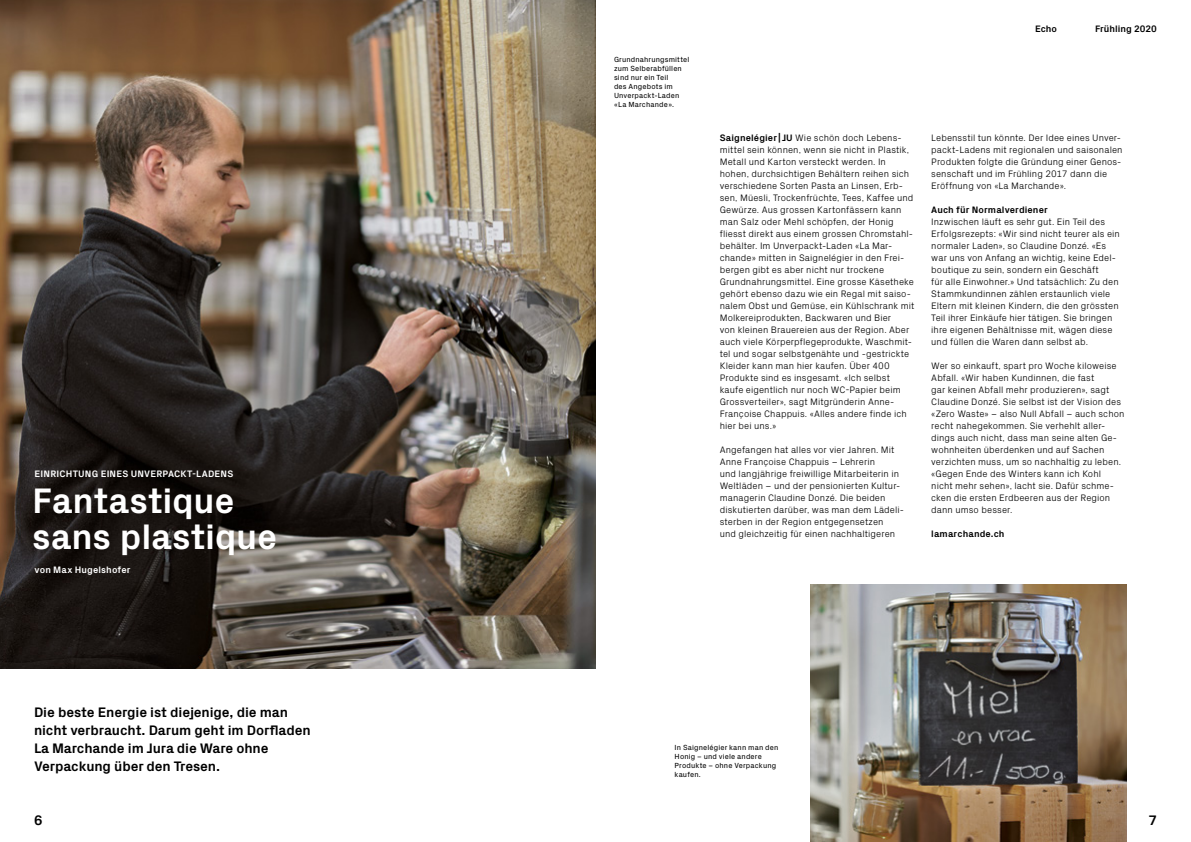
<style>
.page{position:relative;width:1191px;height:842px;background:#fff}
.page>*{position:absolute;margin:0;border:0;box-sizing:border-box;transform-origin:0 0}
.t1{font:700 36px/36px "Px Grotesk";letter-spacing:-.01em;color:#fff}
.t2{font:700 14px/18px "Px Grotesk";letter-spacing:-.01em;color:#000}
.t3{font:300 9.5px/12px "Px Grotesk";letter-spacing:.01em;color:#000}
.t4{font:700 9.5px "Px Grotesk";letter-spacing:.01em;color:#000}
.t5{font:700 9.5px "Px Grotesk";letter-spacing:.015em;color:#fff}
.t6{font:7.5px/9px "Px Grotesk";letter-spacing:.02em;color:#000}
.s1{font-weight:700}
</style>
<div class="page">
<img style="left:0;top:0;width:595px;height:669px">
<img style="left:810px;top:585px;width:316px;height:257px">
<p class="t5" style="left:35px;top:466px;width:200px">EINRICHTUNG EINES UNVERPACKT-LADENS</p>
<h1 class="t1" style="left:32px;top:481px;width:246px">Fantastique sans plastique</h1>
<p class="t5" style="left:35px;top:563px;width:97px">von Max Hugelshofer</p>
<h2 class="t2" style="left:34px;top:702px;width:278px">Die beste Energie ist diejenige, die man nicht verbraucht. Darum geht im Dorfladen La Marchande im Jura die Ware ohne Verpackung über den Tresen.</h2>
<p class="t6" style="left:614px;top:54px;width:77px">Grundnahrungsmittel zum Selberabfüllen sind nur ein Teil<br>des Angebots im<br>Unverpackt-Laden «La Marchande».</p>
<p class="t4" style="left:1035px;top:21px;width:23px">Echo</p>
<p class="t4" style="left:1095px;top:21px;width:63px">Frühling 2020</p>
<p class="t3" style="left:720px;top:131px;width:196px"><span class="s1">Saignelégier | JU</span> Wie schön doch Lebens&shy;mittel sein können, wenn sie nicht in Plastik, Metall und Karton versteckt werden. In hohen, durchsichtigen Behältern reihen sich verschiedene Sorten Pasta an Linsen, Erb&shy;sen, Müesli, Trockenfrüchte, Tees, Kaffee und Gewürze. Aus grossen Kartonfässern kann man Salz oder Mehl schöpfen, der Honig fliesst direkt aus einem grossen Chromstahl&shy;behälter. Im Unverpackt-Laden «La Mar&shy;chande» mitten in Saignelégier in den Frei&shy;bergen gibt es aber nicht nur trockene Grundnahrungsmittel. Eine grosse Käsetheke gehört ebenso dazu wie ein Regal mit saiso&shy;nalem Obst und Gemüse, ein Kühlschrank mit Molkereiprodukten, Backwaren und Bier<br>von kleinen Brauereien aus der Region. Aber auch viele Körperpflegeprodukte, Waschmit&shy;tel und sogar selbstgenähte und -gestrickte Kleider kann man hier kaufen. Über 400<br>Produkte sind es insgesamt. «Ich selbst kaufe eigentlich nur noch WC-Papier beim Grossverteiler», sagt Mitgründerin Anne-Françoise Chappuis. «Alles andere finde ich hier bei uns.»</p>
<p class="t3" style="left:720px;top:443px;width:186px">Angefangen hat alles vor vier Jahren. Mit Anne Françoise Chappuis – Lehrerin<br>und langjährige freiwillige Mitarbeiterin in Weltläden – und der pensionierten Kultur&shy;managerin Claudine Donzé. Die beiden diskutierten darüber, was man dem Lädeli&shy;sterben in der Region entgegensetzen<br>und gleichzeitig für einen nachhaltigeren</p>
<p class="t3" style="left:931px;top:131px;width:193px">Lebensstil tun könnte. Der Idee eines Unver&shy;packt-Ladens mit regionalen und saisonalen Produkten folgte die Gründung einer Genos&shy;senschaft und im Frühling 2017 dann die Eröffnung von «La Marchande».</p>
<p class="t4" style="left:931px;top:203px;width:118px">Auch für Normalverdiener</p>
<p class="t3" style="left:931px;top:215px;width:190px">Inzwischen läuft es sehr gut. Ein Teil des Erfolgsrezepts: «Wir sind nicht teurer als ein normaler Laden», so Claudine Donzé. «Es war uns von Anfang an wichtig, keine Edel&shy;boutique zu sein, sondern ein Geschäft<br>für alle Einwohner.» Und tatsächlich: Zu den Stammkundinnen zählen erstaunlich viele Eltern mit kleinen Kindern, die den grössten Teil ihrer Einkäufe hier tätigen. Sie bringen ihre eigenen Behältnisse mit, wägen diese und füllen die Waren dann selbst ab.</p>
<p class="t3" style="left:931px;top:359px;width:195px">Wer so einkauft, spart pro Woche kiloweise Abfall. «Wir haben Kundinnen, die fast<br>gar keinen Abfall mehr produzieren», sagt Claudine Donzé. Sie selbst ist der Vision des «Zero Waste» – also Null Abfall – auch schon recht nahegekommen. Sie verhehlt aller&shy;dings auch nicht, dass man seine alten Ge&shy;wohnheiten überdenken und auf Sachen verzichten muss, um so nachhaltig zu leben. «Gegen Ende des Winters kann ich Kohl nicht mehr sehen», lacht sie. Dafür schme&shy;cken die ersten Erdbeeren aus der Region dann umso besser.</p>
<p class="t4" style="left:931px;top:526px;width:75px">lamarchande.ch</p>
<p class="t6" style="left:674px;top:742px;width:105px">In Saignelégier kann man den<br>Honig – und viele andere<br>Produkte – ohne Verpackung kaufen.</p>
<h2 class="t2" style="left:34px;top:810px;width:10px">6</h2>
<h2 class="t2" style="left:1148px;top:810px;width:10px">7</h2>
</div>
